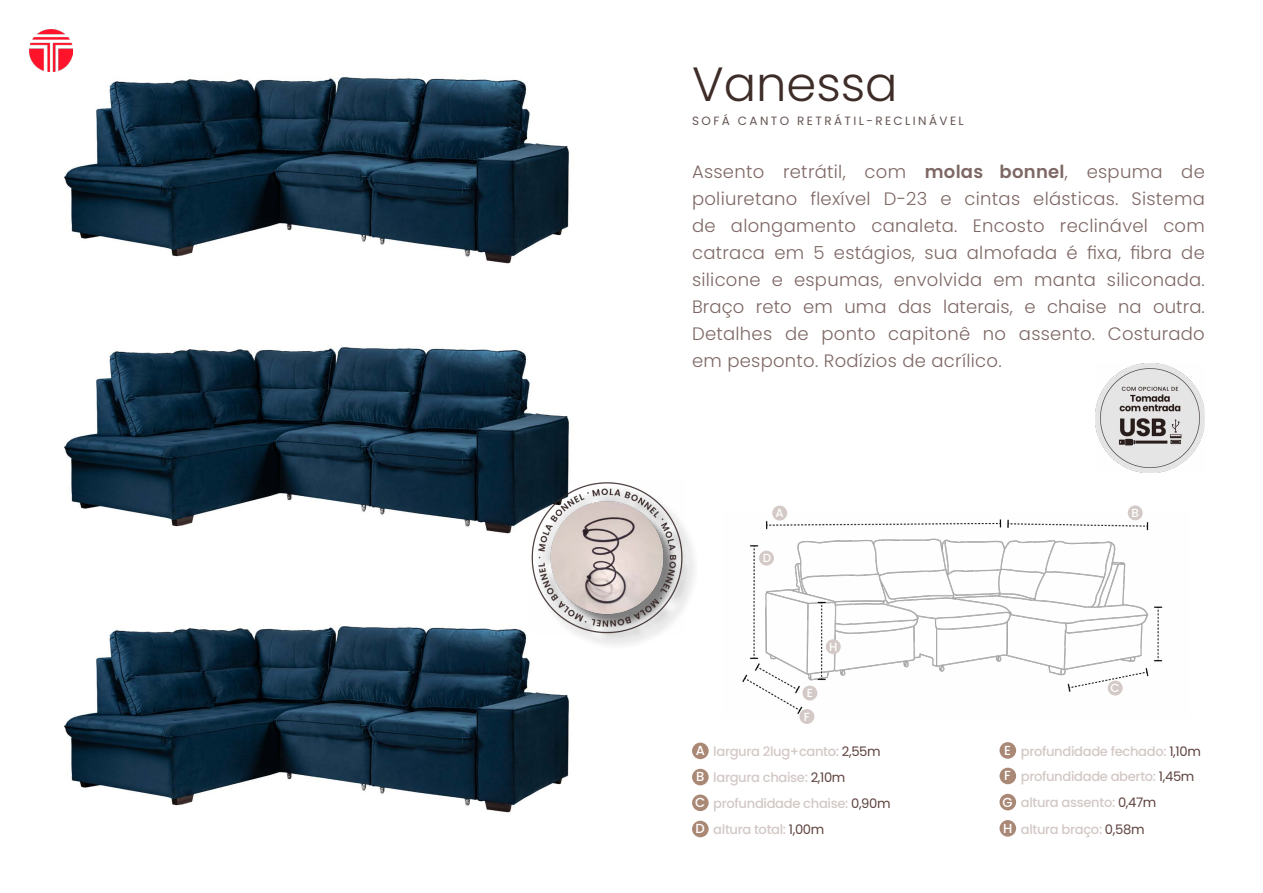
<style>
.page{position:relative;width:1263px;height:893px;background:#fff}
.page>*{position:absolute;margin:0;border:0;box-sizing:border-box;transform-origin:0 0}
.t1{font:300 48px "Poppins";color:#3d2c27}
.t2{font:300 18px/27px "Poppins";letter-spacing:.015em;color:#5d423e;text-align:justify}
.t3{font:500 13.05px/26.1px "Poppins";letter-spacing:-.025em;color:#d3c9c6}
.t4{font:12px "Poppins";letter-spacing:.2em;color:#3d2c27}
.t5{font:500 11.85px "Poppins";color:#fff}
.s1{font-weight:600}
.s2{color:#fff}
.s3{font-weight:400;color:#5d423e}
</style>
<div class="page">
<img style="left:64px;top:77px;width:505px;height:187px">
<img style="left:64px;top:347px;width:505px;height:187px">
<img style="left:64px;top:626px;width:505px;height:187px">
<div style="left:534px;top:485px;width:165px;height:165px;background:#000;opacity:.5"></div>
<img style="left:530px;top:480px;width:154px;height:154px">
<img style="left:1095px;top:364px;width:109px;height:109px">
<img style="left:742px;top:512px;width:421px;height:206px">
<div style="left:772px;top:506px;width:15px;height:15px;background:#d3c9c6;border-radius:50%"></div>
<div style="left:1108px;top:681px;width:15px;height:14px;background:#d3c9c6;border-radius:50%"></div>
<div style="left:802px;top:686px;width:15px;height:14px;background:#d3c9c6;border-radius:50%"></div>
<div style="left:759px;top:551px;width:15px;height:15px;background:#d3c9c6;border-radius:50%"></div>
<div style="left:799px;top:709px;width:15px;height:15px;background:#d3c9c6;border-radius:50%"></div>
<div style="left:1128px;top:505px;width:15px;height:15px;background:#d3c9c6;border-radius:50%"></div>
<div style="left:826px;top:639px;width:15px;height:15px;background:#d3c9c6;border-radius:50%"></div>
<div style="left:692px;top:743px;width:17px;height:16px;background:#aa8876;border-radius:50%"></div>
<div style="left:692px;top:769px;width:17px;height:16px;background:#aa8876;border-radius:50%"></div>
<div style="left:692px;top:794px;width:17px;height:17px;background:#aa8876;border-radius:50%"></div>
<div style="left:692px;top:821px;width:17px;height:16px;background:#aa8876;border-radius:50%"></div>
<div style="left:999px;top:794px;width:17px;height:16px;background:#aa8876;border-radius:50%"></div>
<div style="left:999px;top:742px;width:17px;height:17px;background:#aa8876;border-radius:50%"></div>
<div style="left:999px;top:820px;width:17px;height:17px;background:#aa8876;border-radius:50%"></div>
<div style="left:999px;top:768px;width:17px;height:16px;background:#aa8876;border-radius:50%"></div>
<img style="left:30px;top:30px;width:42px;height:42px">
<h1 class="t1" style="left:692px;top:56px;width:207px">Vanessa</h1>
<p class="t4" style="left:692px;top:114px;width:273px">SOFÁ CANTO RETRÁTIL-RECLINÁVEL</p>
<p class="t2" style="left:692px;top:158px;width:514px">Assento retrátil, com <span class="s1">molas bonnel</span>, espuma de poliuretano flexível D-23 e cintas elásticas. Sistema de alongamento canaleta. Encosto reclinável com catraca em 5 estágios, sua almofada é fixa, fibra de silicone e espumas, envolvida em manta siliconada.<br>Braço reto em uma das laterais, e chaise na outra.<br>Detalhes de ponto capitonê no assento. Costurado em pesponto. Rodízios de acrílico.</p>
<p class="t5" style="left:776px;top:506px;width:10px">A</p>
<p class="t5" style="left:763px;top:551px;width:10px">D</p>
<p class="t5" style="left:807px;top:686px;width:8px">E</p>
<p class="t5" style="left:804px;top:710px;width:8px">F</p>
<p class="t5" style="left:829px;top:640px;width:10px">H</p>
<p class="t3" style="left:695px;top:739px;width:197px"><span class="s2">A</span> largura 2lug+canto: <span class="s3">2,55m<br></span><span class="s2">B</span> largura chaise: <span class="s3">2,10m<br></span><span class="s2">C</span> profundidade chaise: <span class="s3">0,90m<br></span><span class="s2">D</span> altura total: <span class="s3">1,00m</span></p>
<p class="t5" style="left:1131px;top:506px;width:9px">B</p>
<p class="t5" style="left:1111px;top:681px;width:11px">C</p>
<p class="t3" style="left:1004px;top:738px;width:198px"><span class="s2">E</span> profundidade fechado: <span class="s3">1,10m</span></p>
<p class="t3" style="left:1004px;top:764px;width:192px"><span class="s2">F</span> profundidade aberto: <span class="s3">1,45m</span></p>
<p class="t3" style="left:1002px;top:790px;width:155px"><span class="s2">G</span> altura assento: <span class="s3">0,47m</span></p>
<p class="t3" style="left:1003px;top:816px;width:143px"><span class="s2">H</span> altura braço: <span class="s3">0,58m</span></p>
</div>
